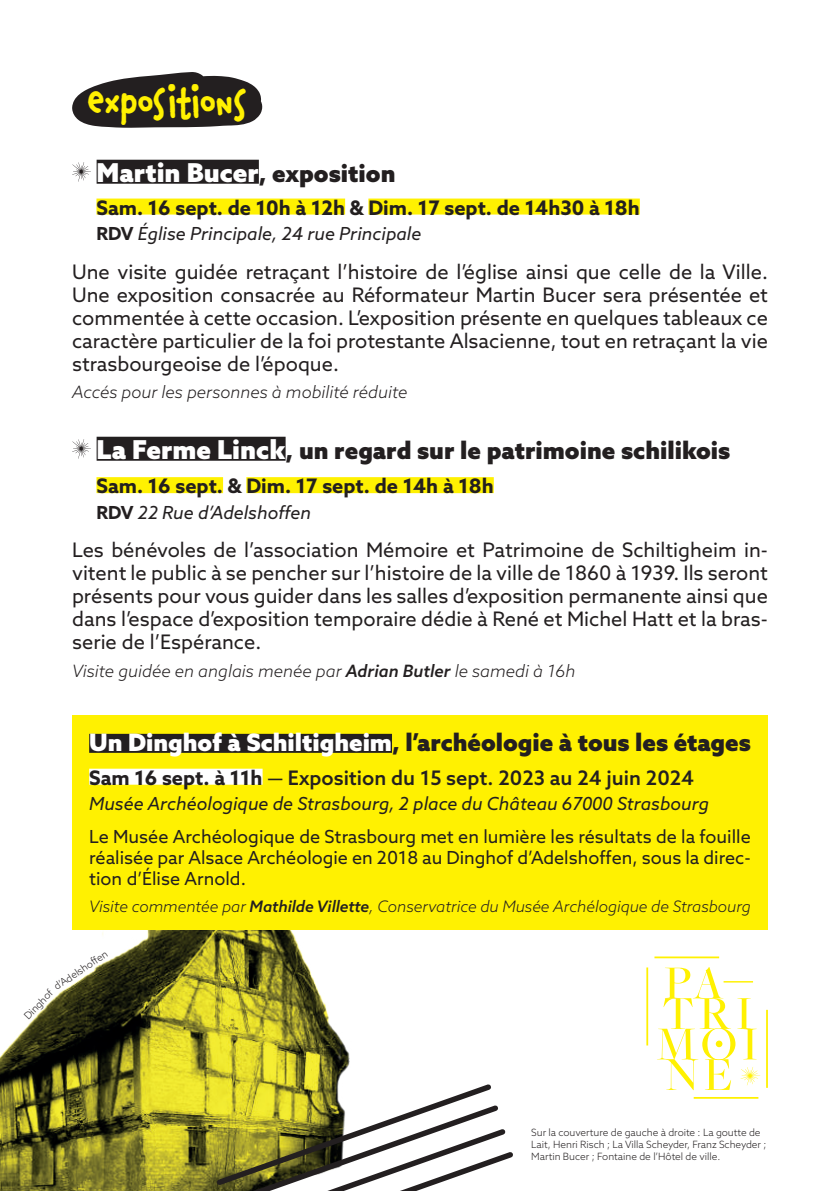
<style>
.page{position:relative;width:840px;height:1191px;background:#fff}
.page>*{position:absolute;margin:0;border:0;box-sizing:border-box;transform-origin:0 0}
.t1{font:700 40px "Chauncy Pro";color:#fff101}
.t2{font:900 26px "Azo Sans";color:#fff}
.t3{font:900 24px "Azo Sans";color:#231f20}
.t4{font:20px/23px "Azo Sans";color:#231f20;text-align:justify}
.t5{font:700 20px "Azo Sans";color:#231f20}
.t6{font:500 20px "Azo Sans";color:#231f20}
.t7{font:18px/21px "Azo Sans";color:#231f20;text-align:justify}
.t8{font:italic 18px "Azo Sans";color:#231f20}
.t9{font:italic 300 17px "Azo Sans";color:#231f20}
.t10{font:italic 300 15.8px "Azo Sans";letter-spacing:-.005em;color:#231f20}
.t11{font:300 10px/12px "Azo Sans";letter-spacing:-.005em;color:#231f20}
.s1{font-size:24px;color:#231f20}
.s2{font-weight:700;font-style:normal}
.s3{font-size:26px;color:#fff}
.s4{font-weight:500}
.s5{color:#fff}
.s6{font-weight:700}
</style>
<div class="page">
<hr style="left:693px;top:1097px;width:65px;height:1px;background:#fff101">
<hr style="left:654px;top:956px;width:64px;height:2px;background:#fff101">
<hr style="left:646px;top:967px;width:1px;height:78px;background:#fff101">
<hr style="left:765px;top:1009px;width:2px;height:78px;background:#fff101">
<svg style="left:657px;top:967px;width:102px;height:123px"></svg>
<img style="left:0;top:929px;width:388px;height:262px">
<svg style="left:212px;top:1080px;width:301px;height:111px"></svg>
<svg style="left:72px;top:72px;width:190px;height:56px"></svg>
<div style="left:97px;top:160px;width:162px;height:24px;background:#231f20"></div>
<svg style="left:72px;top:162px;width:19px;height:20px"></svg>
<div style="left:97px;top:437px;width:188px;height:24px;background:#231f20"></div>
<svg style="left:72px;top:439px;width:19px;height:20px"></svg>
<div style="left:96px;top:198px;width:249px;height:16px;background:#fff101"></div>
<div style="left:368px;top:198px;width:271px;height:16px;background:#fff101"></div>
<div style="left:96px;top:477px;width:127px;height:16px;background:#fff101"></div>
<div style="left:246px;top:477px;width:247px;height:16px;background:#fff101"></div>
<div style="left:72px;top:715px;width:695px;height:214px;background:#fff101"></div>
<div style="left:89px;top:734px;width:303px;height:19px;background:#231f20"></div>
<div style="left:89px;top:768px;width:173px;height:16px;background:#fff"></div>
<h1 class="t1" style="left:87px;top:79px;width:161px">expositions</h1>
<h2 class="t2" style="left:97px;top:155px;width:300px">Martin Bucer<span class="s1">, exposition</span></h2>
<p class="t5" style="left:96px;top:194px;width:544px">Sam. 16 sept. de 10h à 12h &amp; Dim. 17 sept. de 14h30 à 18h</p>
<p class="t8" style="left:96px;top:222px;width:326px"><span class="s2">RDV</span> Église Principale, 24 rue Principale</p>
<p class="t4" style="left:72px;top:260px;width:697px">Une visite guidée retraçant l’histoire de l’église ainsi que celle de la Ville.<br>Une exposition consacrée au Réformateur Martin Bucer sera présentée et commentée à cette occasion. L’exposition présente en quelques tableaux ce caractère particulier de la foi protestante Alsacienne, tout en retraçant la vie strasbourgeoise de l’époque.</p>
<p class="t9" style="left:72px;top:381px;width:337px">Accés pour les personnes à mobilité réduite</p>
<p class="t3" style="left:97px;top:434px;width:635px"><span class="s3">La Ferme Linck</span>, un regard sur le patrimoine schilikois</p>
<p class="t5" style="left:96px;top:473px;width:398px">Sam. 16 sept. &amp; Dim. 17 sept. de 14h à 18h</p>
<p class="t8" style="left:96px;top:500px;width:216px"><span class="s2">RDV</span> 22 Rue d’Adelshoffen</p>
<p class="t4" style="left:72px;top:538px;width:697px">Les bénévoles de l’association Mémoire et Patrimoine de Schiltigheim in&shy;vitent le public à se pencher sur l’histoire de la ville de 1860 à 1939. Ils seront présents pour vous guider dans les salles d’exposition permanente ainsi que dans l’espace d’exposition temporaire dédie à René et Michel Hatt et la bras&shy;serie de l’Espérance.</p>
<p class="t9" style="left:72px;top:660px;width:504px">Visite guidée en anglais menée par <span class="s4">Adrian Butler</span> le samedi à 16h</p>
<p class="t3" style="left:89px;top:726px;width:663px"><span class="s5">Un Dinghof à Schiltigheim</span>, l’archéologie à tous les étages</p>
<p class="t6" style="left:89px;top:764px;width:606px"><span class="s6">Sam 16 sept. à 11h</span> — Exposition du 15 sept. 2023 au 24 juin 2024</p>
<p class="t8" style="left:89px;top:792px;width:621px">Musée Archéologique de Strasbourg, 2 place du Château 67000 Strasbourg</p>
<p class="t7" style="left:89px;top:825px;width:662px">Le Musée Archéologique de Strasbourg met en lumière les résultats de la fouille réalisée par Alsace Archéologie en 2018 au Dinghof d’Adelshoffen, sous la direc&shy;tion d’Élise Arnold.</p>
<p class="t10" style="left:89px;top:896px;width:663px">Visite commentée par <span class="s4">Mathilde Villette</span>, Conservatrice du Musée Archélogique de Strasbourg</p>
<p class="t11" style="left:51px;top:982px;width:64px;rotate:-34deg">d’Adelshoffen</p>
<p class="t11" style="left:21px;top:1013px;width:38px;rotate:-46deg">Dinghof</p>
<p class="t11" style="left:531px;top:1126px;width:236px">Sur la couverture de gauche à droite : La goutte de<br>Lait, Henri Risch ; La Villa Scheyder, Franz Scheyder ;<br>Martin Bucer ; Fontaine de l’Hôtel de ville.</p>
</div>
